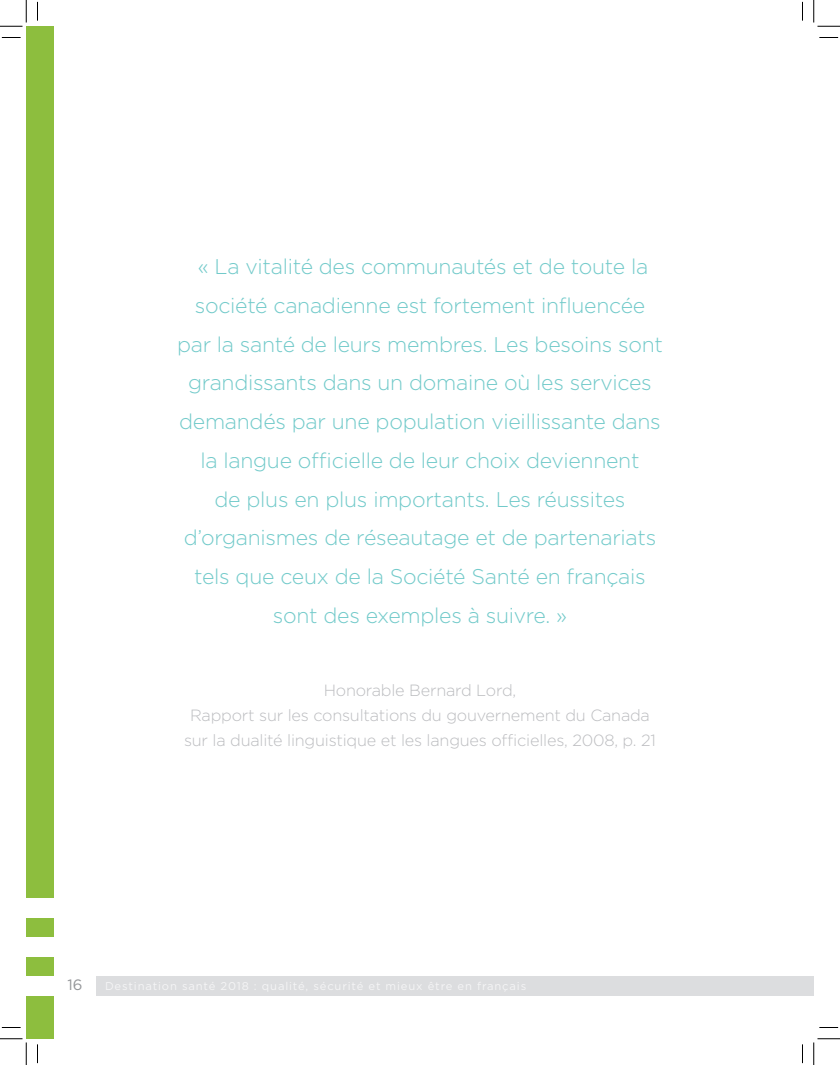
<style>
.page{position:relative;width:840px;height:1065px;background:#fff}
.page>*{position:absolute;margin:0;border:0;box-sizing:border-box;transform-origin:0 0}
.t1{font:300 21.25px/38.8px "Gotham";letter-spacing:-.015em;color:#72caca;text-align:center}
.t2{font:300 16.25px/25px "Gotham";letter-spacing:-.015em;color:#bcbdc0;text-align:center}
.t3{font:15px "Gotham";color:#939598}
</style>
<div class="page">
<div style="left:96px;top:976px;width:718px;height:20px;background:#dcdddf"></div>
<div style="left:26px;top:26px;width:28px;height:1013px;background:#8dbe3e"></div>
<div style="left:26px;top:976px;width:32px;height:20px;background:#fff"></div>
<div style="left:26px;top:938px;width:32px;height:19px;background:#fff"></div>
<div style="left:26px;top:899px;width:32px;height:19px;background:#fff"></div>
<svg style="left:2px;top:37px;width:19px;height:1px"></svg>
<svg style="left:819px;top:37px;width:19px;height:1px"></svg>
<svg style="left:2px;top:1027px;width:19px;height:1px"></svg>
<svg style="left:819px;top:1027px;width:19px;height:1px"></svg>
<svg style="left:37px;top:2px;width:1px;height:19px"></svg>
<svg style="left:37px;top:1044px;width:1px;height:19px"></svg>
<svg style="left:802px;top:2px;width:1px;height:19px"></svg>
<svg style="left:802px;top:1044px;width:1px;height:19px"></svg>
<svg style="left:0;top:0;width:27px;height:27px"></svg>
<svg style="left:0;top:1039px;width:27px;height:26px"></svg>
<svg style="left:814px;top:0;width:26px;height:27px"></svg>
<svg style="left:814px;top:1039px;width:26px;height:26px"></svg>
<p class="t3" style="left:67px;top:975px;width:17px">16</p>
<p class="t1" style="left:177px;top:247px;width:488px">« La vitalité des communautés et de toute la société canadienne est fortement influencée par la santé de leurs membres. Les besoins sont grandissants dans un domaine où les services demandés par une population vieillissante dans la langue officielle de leur choix deviennent<br>de plus en plus importants. Les réussites d’organismes de réseautage et de partenariats tels que ceux de la Société Santé en français sont des exemples à suivre. »</p>
<p class="t2" style="left:184px;top:678px;width:473px">Honorable Bernard Lord,<br>Rapport sur les consultations du gouvernement du Canada sur la dualité linguistique et les langues officielles, 2008, p. 21</p>
</div>
